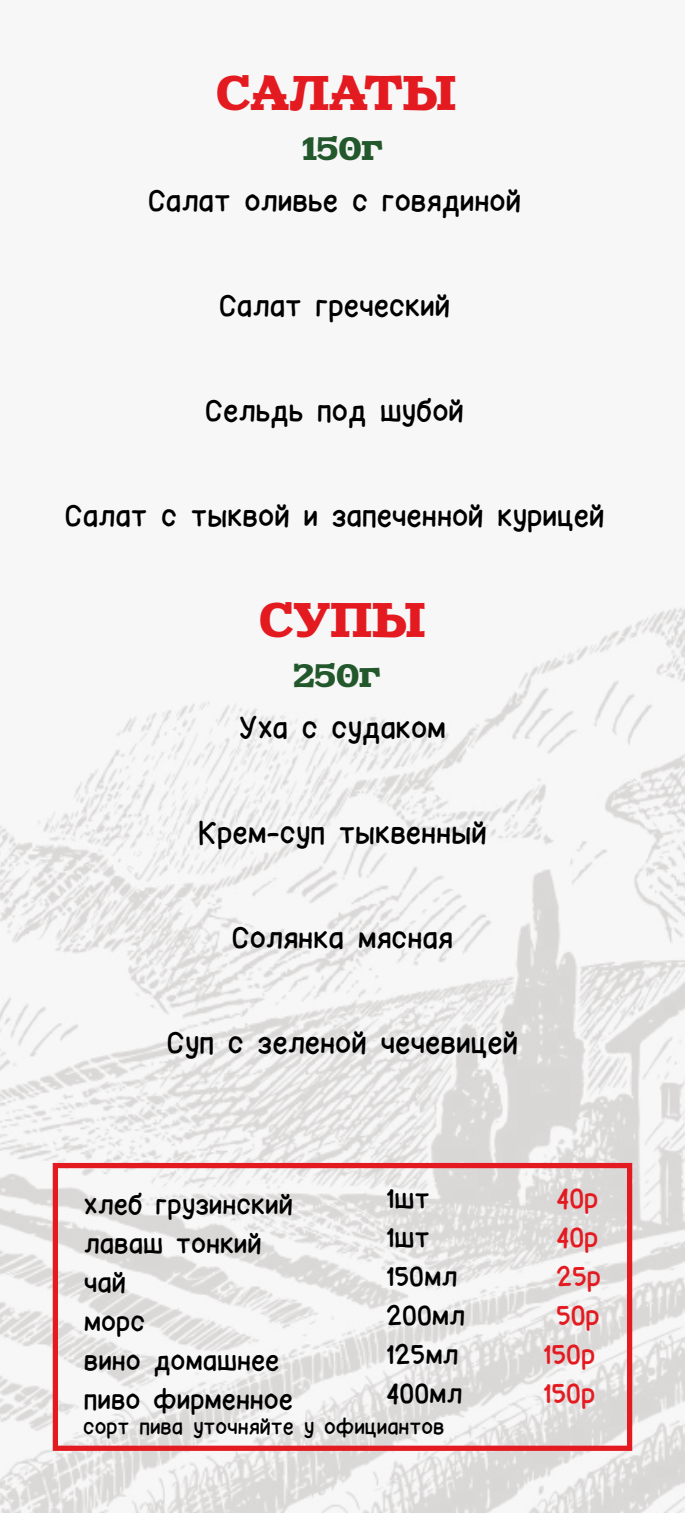
<style>
.page{position:relative;width:685px;height:1513px;background:#f7f7f7}
.page>*{position:absolute;margin:0;border:0;box-sizing:border-box;transform-origin:0 0}
.t1{font:47.25px "Zantroke";color:#e41a21}
.t2{font:31.5px "cheeseusaceu";color:#000}
.t3{font:31.5px "Zantroke";color:#22582b}
.t4{font:29.22px/38.9px "cheeseusaceu";color:#000}
.t5{font:29.22px "cheeseusaceu";color:#e41a21}
.t6{font:22.75px "cheeseusaceu";color:#000}
</style>
<div class="page">
<img style="left:0;top:608px;width:685px;height:905px">
<div style="left:53px;top:1163px;width:579px;height:288px;border:5px solid #e41a21"></div>
<h1 class="t1" style="left:216px;top:61px;width:241px">САЛАТЫ</h1>
<p class="t3" style="left:302px;top:128px;width:82px">150г</p>
<p class="t2" style="left:148px;top:184px;width:374px">Салат оливье с говядиной</p>
<p class="t2" style="left:219px;top:289px;width:232px">Салат греческий</p>
<p class="t2" style="left:205px;top:394px;width:260px">Сельдь под шубой</p>
<p class="t2" style="left:65px;top:499px;width:541px">Салат с тыквой и запеченной курицей</p>
<h1 class="t1" style="left:259px;top:588px;width:167px">СУПЫ</h1>
<p class="t3" style="left:293px;top:655px;width:88px">250г</p>
<p class="t2" style="left:239px;top:711px;width:208px">Уха с судаком</p>
<p class="t2" style="left:198px;top:816px;width:290px">Крем-суп тыквенный</p>
<p class="t2" style="left:232px;top:921px;width:223px">Солянка мясная</p>
<p class="t2" style="left:167px;top:1026px;width:352px">Суп с зеленой чечевицей</p>
<p class="t4" style="left:84px;top:1186px;width:210px">хлеб грузинский лаваш тонкий чай<br>морс<br>вино домашнее пиво фирменное</p>
<p class="t4" style="left:386px;top:1180px;width:45px">1шт</p>
<p class="t5" style="left:556px;top:1183px;width:44px">40р</p>
<p class="t4" style="left:386px;top:1219px;width:45px">1шт</p>
<p class="t5" style="left:556px;top:1222px;width:44px">40р</p>
<p class="t4" style="left:386px;top:1258px;width:72px">150мл</p>
<p class="t5" style="left:556px;top:1261px;width:46px">25р</p>
<p class="t4" style="left:386px;top:1297px;width:80px">200мл</p>
<p class="t5" style="left:556px;top:1299px;width:45px">50р</p>
<p class="t4" style="left:386px;top:1336px;width:74px">125мл</p>
<p class="t5" style="left:543px;top:1338px;width:53px">150р</p>
<p class="t4" style="left:386px;top:1375px;width:78px">400мл</p>
<p class="t5" style="left:543px;top:1377px;width:53px">150р</p>
<p class="t6" style="left:83px;top:1414px;width:362px">сорт пива уточняйте у официантов</p>
</div>
